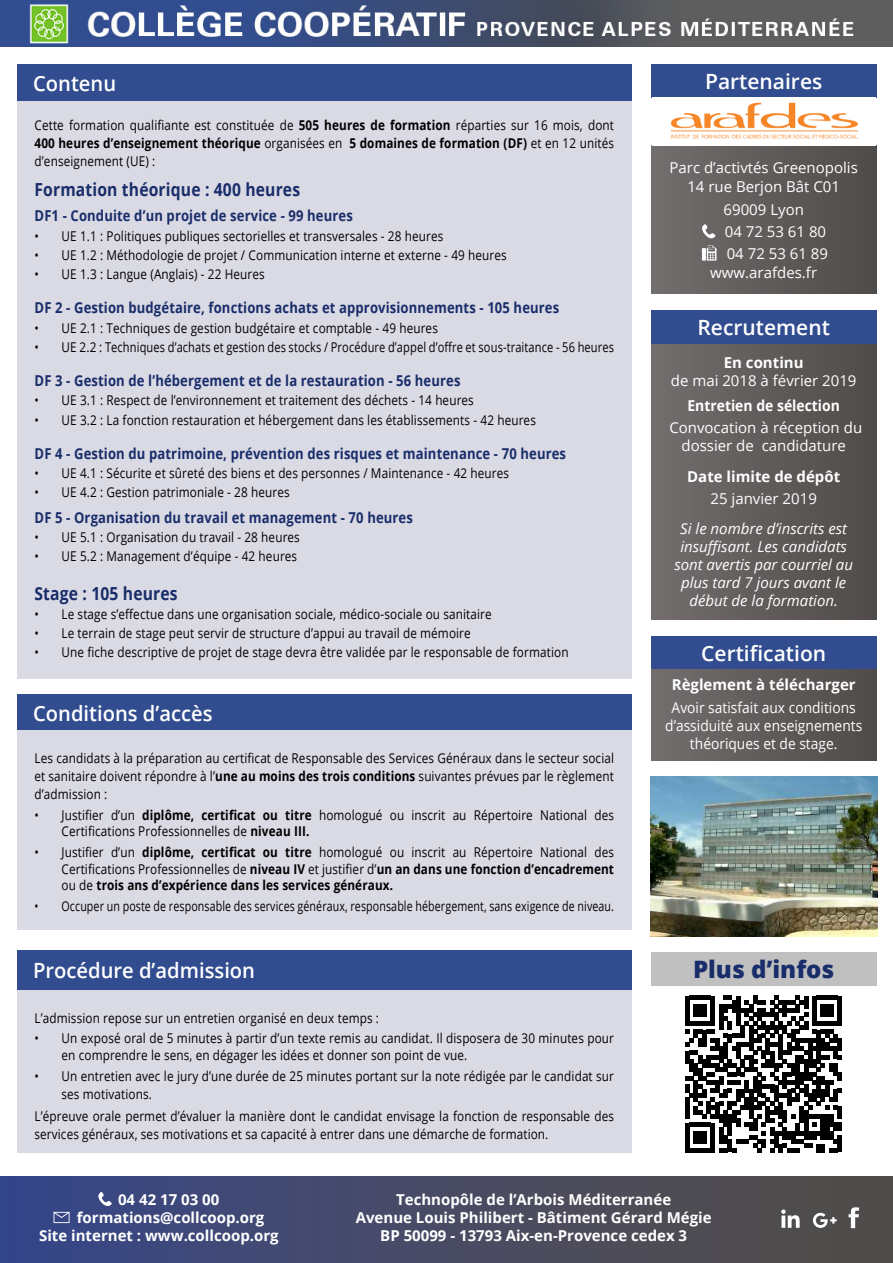
<style>
.page{position:relative;width:893px;height:1263px;background:#fff}
.page>*{position:absolute;margin:0;border:0;box-sizing:border-box;transform-origin:0 0}
.t1{font:800 24px "Open Sans";color:#192d6a}
.t2{font:600 21px "Open Sans";color:#fff;scale:.96 1}
.t3{font:600 21px "Open Sans";color:#fff}
.t4{font:700 18px "Open Sans";letter-spacing:.01em;color:#192d6a;scale:.87 1}
.t5{font:700 15px "Open Sans";letter-spacing:.01em;color:#192d6a;scale:.87 1}
.t6{font:700 15px/18px "Open Sans";color:#fff;text-align:center}
.t7{font:15px/22.2px "Open Sans";color:#fff;text-align:center}
.t8{font:italic 15px/18px "Open Sans";color:#fff;text-align:center}
.t9{font:15px/18px "Open Sans";color:#fff;text-align:center;scale:.92 1}
.t10{font:700 15px "Open Sans";color:#fff;scale:.93 1}
.t11{font:13.5px/18px "Open Sans";letter-spacing:.01em;color:#000;scale:.87 1}
.t12{font:700 13.5px/16.5px "Open Sans";letter-spacing:.01em;color:#000;text-align:justify;scale:.87 1}
.t13{font:13.5px "Open Sans";letter-spacing:.01em;color:#000;scale:.79 1}
.s1{font-weight:700}
.s2{font-weight:400}
</style>
<div class="page">
<svg style="left:685px;top:996px;width:157px;height:156px"></svg>
<hr style="left:838px;top:1135px;width:4px;height:17px;background:#000">
<div style="left:17px;top:65px;width:615px;height:36px;background:#314d90"></div>
<img style="left:0;top:0;width:893px;height:47px">
<div style="left:17px;top:101px;width:615px;height:577px;background:#dadae5"></div>
<div style="left:651px;top:636px;width:225px;height:34px;background:#314d90"></div>
<div style="left:651px;top:310px;width:225px;height:34px;background:#314d90"></div>
<div style="left:651px;top:670px;width:225px;height:90px;background:linear-gradient(to right,#736e6d,#4f4b49)"></div>
<div style="left:651px;top:952px;width:225px;height:34px;background:#c1c0c0"></div>
<div style="left:651px;top:344px;width:225px;height:275px;background:linear-gradient(to right,#736e6d,#4f4b49)"></div>
<div style="left:0;top:1177px;width:893px;height:86px;background:linear-gradient(to right,#384787,#544d44)"></div>
<svg style="left:848px;top:1207px;width:11px;height:21px"></svg>
<svg style="left:813px;top:1213px;width:24px;height:15px"></svg>
<svg style="left:781px;top:1209px;width:19px;height:19px"></svg>
<div style="left:17px;top:694px;width:615px;height:37px;background:#314d90"></div>
<div style="left:17px;top:951px;width:615px;height:39px;background:#314d90"></div>
<div style="left:17px;top:731px;width:615px;height:199px;background:#dadae5"></div>
<div style="left:17px;top:990px;width:615px;height:162px;background:#dadae5"></div>
<div style="left:651px;top:64px;width:225px;height:34px;background:#314d90"></div>
<div style="left:651px;top:146px;width:225px;height:147px;background:linear-gradient(to right,#736e6d,#4f4b49)"></div>
<svg style="left:702px;top:224px;width:14px;height:14px"></svg>
<svg style="left:702px;top:245px;width:14px;height:16px"></svg>
<img style="left:670px;top:102px;width:189px;height:37px">
<img style="left:651px;top:776px;width:226px;height:161px">
<svg style="left:98px;top:1191px;width:14px;height:15px"></svg>
<svg style="left:53px;top:1212px;width:17px;height:11px"></svg>
<h2 class="t2" style="left:33px;top:69px;width:88px">Contenu</h2>
<p class="t11" style="left:35px;top:116px;width:668px;text-align:justify">Cette formation qualifiante est constituée de <span class="s1">505 heures de formation</span> réparties sur 16 mois, dont <span class="s1">400 heures d’enseignement théorique</span> organisées en <span class="s1">5 domaines de formation (DF)</span> et en 12 unités d’enseignement (UE) :</p>
<h3 class="t4" style="left:35px;top:177px;width:307px">Formation théorique : 400 heures</h3>
<p class="t5" style="left:35px;top:205px;width:367px">DF1 - Conduite d’un projet de service - 99 heures</p>
<p class="t11" style="left:35px;top:226px;width:471px">• UE 1.1 : Politiques publiques sectorielles et transversales - 28 heures</p>
<p class="t11" style="left:35px;top:245px;width:544px">• UE 1.2 : Méthodologie de projet / Communication interne et externe - 49 heures</p>
<p class="t11" style="left:35px;top:265px;width:266px">• UE 1.3 : Langue (Anglais) - 22 Heures</p>
<p class="t5" style="left:35px;top:297px;width:605px">DF 2 - Gestion budgétaire, fonctions achats et approvisionnements - 105 heures</p>
<p class="t11" style="left:35px;top:318px;width:465px">• UE 2.1 : Techniques de gestion budgétaire et comptable - 49 heures</p>
<p class="t11" style="left:35px;top:337px;width:668px">• UE 2.2 : Techniques d’achats et gestion des stocks / Procédure d’appel d’offre et sous-traitance - 56 heures</p>
<p class="t5" style="left:35px;top:370px;width:491px">DF 3 - Gestion de l’hébergement et de la restauration - 56 heures</p>
<p class="t11" style="left:35px;top:391px;width:506px">• UE 3.1 : Respect de l’environnement et traitement des déchets - 14 heures</p>
<p class="t11" style="left:35px;top:410px;width:578px">• UE 3.2 : La fonction restauration et hébergement dans les établissements - 42 heures</p>
<p class="t5" style="left:35px;top:443px;width:612px">DF 4 - Gestion du patrimoine, prévention des risques et maintenance - 70 heures</p>
<p class="t11" style="left:35px;top:464px;width:547px">• UE 4.1 : Sécurite et sûreté des biens et des personnes / Maintenance - 42 heures</p>
<p class="t11" style="left:35px;top:483px;width:295px">• UE 4.2 : Gestion patrimoniale - 28 heures</p>
<p class="t5" style="left:35px;top:506px;width:436px">DF 5 - Organisation du travail et management - 70 heures</p>
<p class="t11" style="left:35px;top:528px;width:306px">• UE 5.1 : Organisation du travail - 28 heures</p>
<p class="t11" style="left:35px;top:547px;width:303px">• UE 5.2 : Management d’équipe - 42 heures</p>
<h3 class="t4" style="left:35px;top:580px;width:166px">Stage : 105 heures</h3>
<p class="t11" style="left:35px;top:605px;width:527px">• Le stage s’effectue dans une organisation sociale, médico-sociale ou sanitaire</p>
<p class="t11" style="left:35px;top:624px;width:503px">• Le terrain de stage peut servir de structure d’appui au travail de mémoire</p>
<p class="t11" style="left:35px;top:643px;width:615px">• Une fiche descriptive de projet de stage devra être validée par le responsable de formation</p>
<h2 class="t2" style="left:33px;top:699px;width:188px">Conditions d’accès</h2>
<p class="t11" style="left:35px;top:749px;width:668px;text-align:justify">Les candidats à la préparation au certificat de Responsable des Services Généraux dans le secteur social et sanitaire doivent répondre à l’<span class="s1">une au moins des trois conditions</span> suivantes prévues par le règlement d’admission :</p>
<p class="t11" style="left:62px;top:806px;width:637px;line-height:16.5px;text-indent:-27px">• Justifier d’un <span class="s1">diplôme, certificat ou titre</span> homologué ou inscrit au Répertoire National des<br>Certifications Professionnelles de <span class="s1">niveau III.</span></p>
<p class="t12" style="left:62px;top:844px;width:637px;text-indent:-27px"><span class="s2">• Justifier d’un</span> diplôme, certificat ou titre <span class="s2">homologué ou inscrit au Répertoire National des Certifications Professionnelles de</span> niveau IV <span class="s2">et justifier d’</span>un an dans une fonction d’encadrement <span class="s2">ou de</span> trois ans d’expérience dans les services généraux.</p>
<p class="t13" style="left:35px;top:897px;width:735px">• Occuper un poste de responsable des services généraux, responsable hébergement, sans exigence de niveau.</p>
<h2 class="t2" style="left:33px;top:956px;width:233px">Procédure d’admission</h2>
<p class="t11" style="left:35px;top:1008px;width:397px">L’admission repose sur un entretien organisé en deux temps :</p>
<p class="t11" style="left:62px;top:1030px;width:637px;line-height:16.5px;text-indent:-27px">• Un exposé oral de 5 minutes à partir d’un texte remis au candidat. Il disposera de 30 minutes pour en comprendre le sens, en dégager les idées et donner son point de vue.</p>
<p class="t11" style="left:62px;top:1066px;width:637px;text-indent:-27px">• Un entretien avec le jury d’une durée de 25 minutes portant sur la note rédigée par le candidat sur ses motivations.</p>
<p class="t11" style="left:35px;top:1106px;width:668px">L’épreuve orale permet d’évaluer la manière dont le candidat envisage la fonction de responsable des services généraux, ses motivations et sa capacité à entrer dans une démarche de formation.</p>
<h2 class="t3" style="left:705px;top:67px;width:119px">Partenaires</h2>
<p class="t7" style="left:670px;top:158px;width:190px;line-height:19.2px">Parc d’activtés Greenopolis<br>14 rue Berjon Bât C01</p>
<p class="t7" style="left:723px;top:198px;width:106px;text-align:left">69009 Lyon<br>04 72 53 61 80<br>04 72 53 61 89</p>
<p class="t7" style="left:710px;top:261px;width:108px">www.arafdes.fr</p>
<h2 class="t3" style="left:697px;top:313px;width:134px">Recrutement</h2>
<p class="t6" style="left:724px;top:353px;width:81px">En continu</p>
<p class="t7" style="left:671px;top:369px;width:187px">de mai 2018 à février 2019</p>
<p class="t10" style="left:687px;top:395px;width:166px">Entretien de sélection</p>
<p class="t7" style="left:669px;top:419px;width:194px;line-height:18px">Convocation à réception du dossier de candidature</p>
<p class="t6" style="left:687px;top:467px;width:155px">Date limite de dépôt</p>
<p class="t7" style="left:710px;top:487px;width:108px">25 janvier 2019</p>
<p class="t8" style="left:674px;top:519px;width:180px">Si le nombre d’inscrits est insuffisant. Les candidats sont avertis par courriel au plus tard 7 jours avant le début de la formation.</p>
<h2 class="t3" style="left:701px;top:639px;width:126px">Certification</h2>
<p class="t6" style="left:672px;top:675px;width:185px">Règlement à télécharger</p>
<p class="t9" style="left:665px;top:698px;width:216px">Avoir satisfait aux conditions d’assiduité aux enseignements théoriques et de stage.</p>
<h1 class="t1" style="left:693px;top:951px;width:143px">Plus d’infos</h1>
<p class="t6" style="left:118px;top:1190px;width:103px">04 42 17 03 00</p>
<p class="t6" style="left:77px;top:1208px;width:189px">formations@collcoop.org</p>
<p class="t6" style="left:39px;top:1226px;width:241px">Site internet : www.collcoop.org</p>
<p class="t6" style="left:356px;top:1190px;width:357px">Technopôle de l’Arbois Méditerranée<br>Avenue Louis Philibert - Bâtiment Gérard Mégie<br>BP 50099 - 13793 Aix-en-Provence cedex 3</p>
</div>
